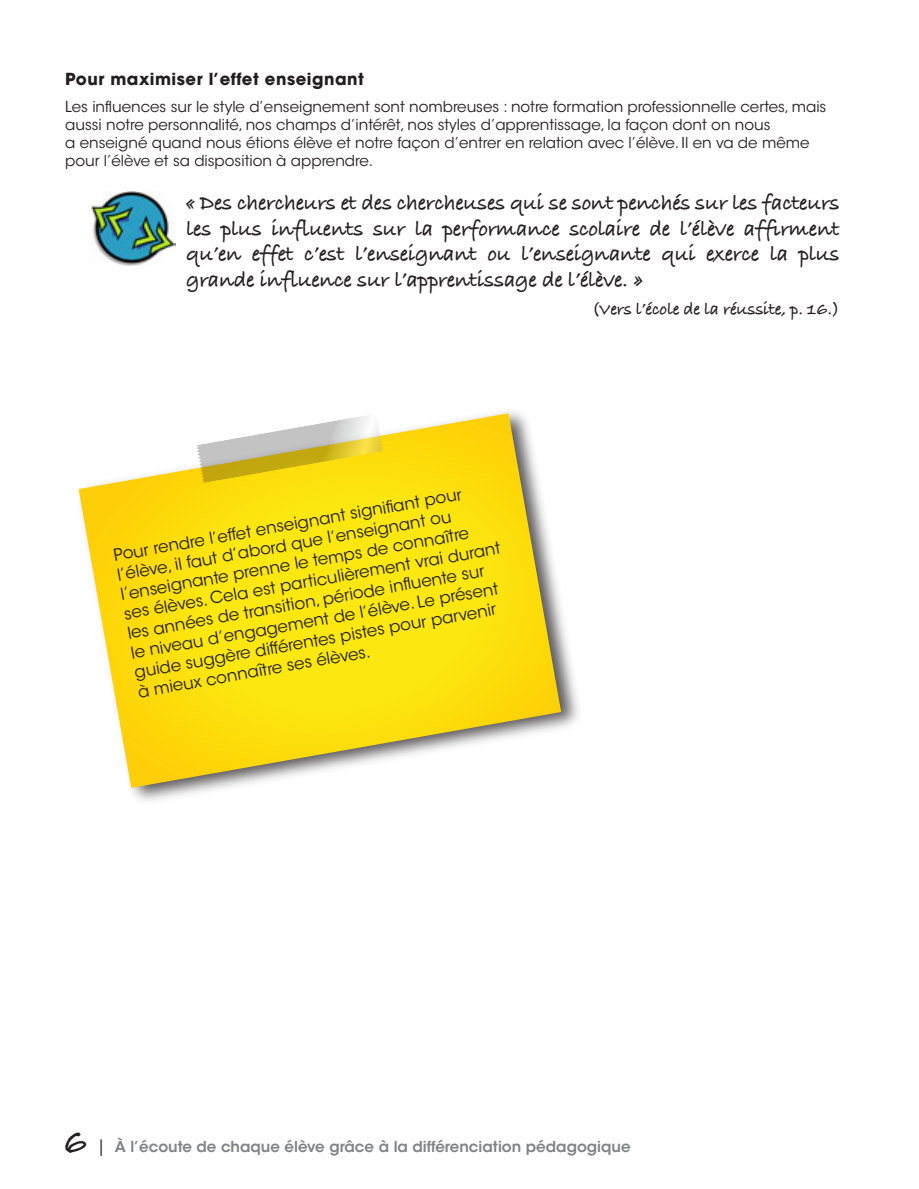
<style>
.page{position:relative;width:919px;height:1189px;background:#fff}
.page>*{position:absolute;margin:0;border:0;box-sizing:border-box;transform-origin:0 0}
.t1{font:37.5px "Bradley Hand ITCTT Bold";color:#231f20}
.t2{font:22.5px/25.5px "Bradley Hand ITCTT Bold";letter-spacing:-.015em;color:#231f20;text-align:justify}
.t3{font:18px "Bradley Hand ITCTT Bold";letter-spacing:-.015em;color:#231f20}
.t4{font:16.5px/19.8px "ITC Avant Garde Std";color:#231f20}
.t5{font:700 16.5px "ITC Avant Garde Std";letter-spacing:.03em;color:#231f20}
.t6{font:15px/18px "ITC Avant Garde Std";color:#231f20}
.t7{font:600 15px "ITC Avant Garde Std";color:#808285}
.s1{font-family:"Bradley Hand ITCTT Bold";font-weight:400;font-size:16.5px;color:#231f20}
</style>
<div class="page">
<img style="left:91px;top:191px;width:85px;height:75px">
<img style="left:78px;top:412px;width:501px;height:389px">
<svg style="left:79px;top:413px;width:482px;height:374px"></svg>
<svg style="left:196px;top:413px;width:188px;height:70px"></svg>
<p class="t5" style="left:65px;top:68px;width:300px">Pour maximiser l’effet enseignant</p>
<p class="t6" style="left:65px;top:97px;width:762px">Les influences sur le style d’enseignement sont nombreuses : notre formation professionnelle certes, mais aussi notre personnalité, nos champs d’intérêt, nos styles d’apprentissage, la façon dont on nous<br>a enseigné quand nous étions élève et notre façon d’entrer en relation avec l’élève. Il en va de même pour l’élève et sa disposition à apprendre.</p>
<p class="t2" style="left:186px;top:189px;width:655px">« Des chercheurs et des chercheuses qui se sont penchés sur les facteurs les plus influents sur la performance scolaire de l’élève affirment qu’en effet c’est l’enseignant ou l’enseignante qui exerce la plus grande influence sur l’apprentissage de l’élève. »</p>
<p class="t3" style="left:591px;top:295px;width:249px">(Vers l’école de la réussite, p. 16.)</p>
<p class="t4" style="left:112px;top:545px;width:383px;rotate:-10deg">Pour rendre l’effet enseignant signifi ant pour l’élève, il faut d’abord que l’enseignant ou l’enseignante prenne le temps de connaître ses élèves. Cela est particulièrement vrai durant les années de transition, période infl uente sur<br>le niveau d’engagement de l’élève. Le présent guide suggère différentes pistes pour parvenir à mieux connaître ses élèves.</p>
<h1 class="t1" style="left:64px;top:1112px;width:25px">6</h1>
<p class="t7" style="left:97px;top:1136px;width:535px"><span class="s1">|</span> À l’écoute de chaque élève grâce à la différenciation pédagogique</p>
</div>
